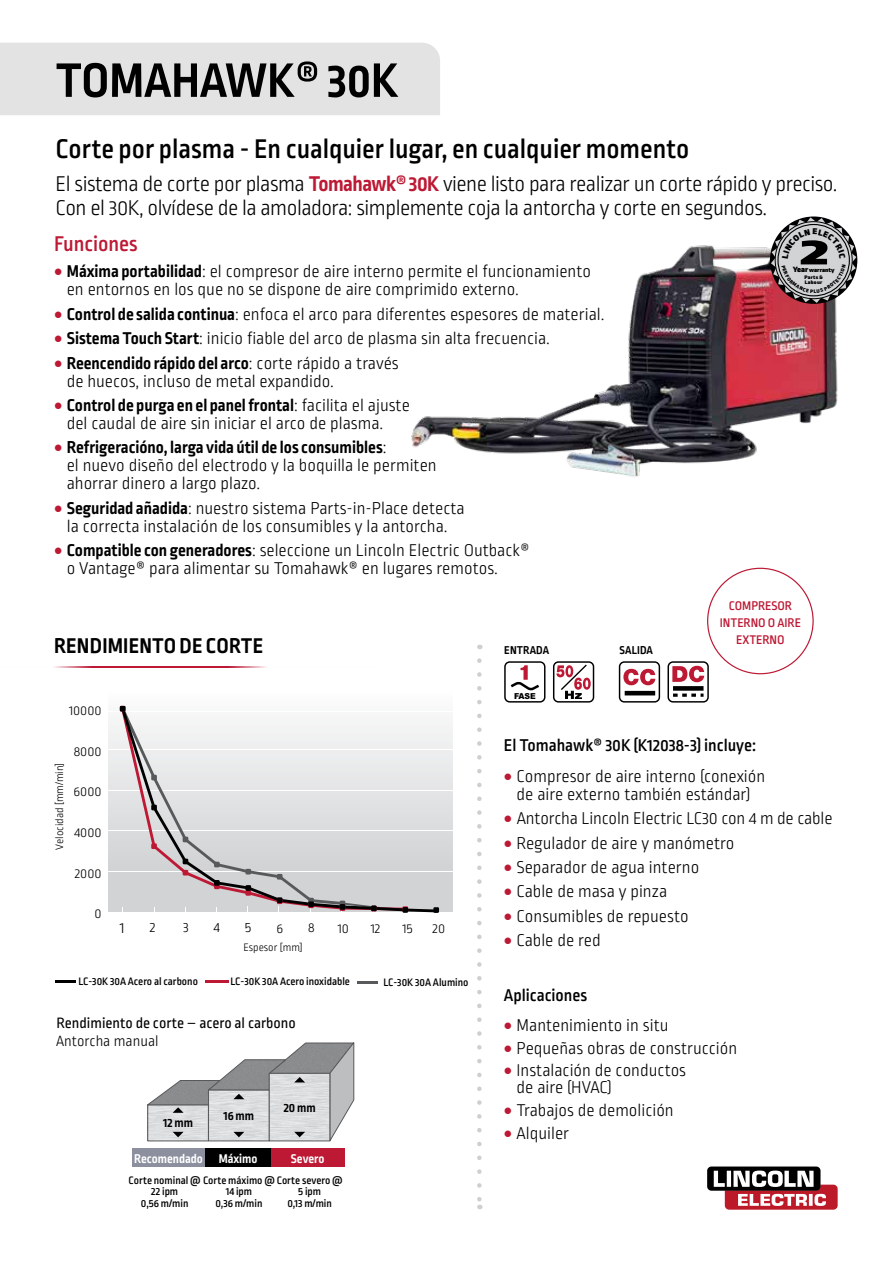
<style>
.page{position:relative;width:893px;height:1263px;background:#fff}
.page>*{position:absolute;margin:0;border:0;box-sizing:border-box;transform-origin:0 0}
.t1{font:700 51px "Ropa Sans Pro";color:#000}
.t2{font:900 39.3px "Ropa Sans Pro";color:#000;scale:1.8 1}
.t3{font:500 28.5px "Ropa Sans Pro";color:#000}
.t4{font:300 22.5px/24px "Ropa Sans Pro";letter-spacing:-.025em;color:#000}
.t5{font:700 22.5px "Ropa Sans Pro";letter-spacing:.01em;color:#000}
.t6{font:500 22.5px "Ropa Sans Pro";color:#bd1934}
.t7{font:300 18px/18px "Ropa Sans Pro";color:#000}
.t8{font:500 18px "Ropa Sans Pro";color:#000}
.t9{font:300 16.2px "Ropa Sans Pro";color:#000}
.t10{font:15.6px "Ropa Sans Pro";color:#000}
.t11{font:300 15.6px "Ropa Sans Pro";color:#000}
.t12{font:300 14.7px "Ropa Sans Pro";color:#000}
.t13{font:300 14.25px "Ropa Sans Pro";color:#000}
.t14{font:700 13.35px "Ropa Sans Pro";color:#fff}
.t15{font:700 13.35px "Ropa Sans Pro";color:#000}
.t16{font:500 13.2px/16.8px "Ropa Sans Pro";color:#bd1934;text-align:center}
.t17{font:700 12px "Ropa Sans Pro";letter-spacing:.01em;color:#000}
.t18{font:500 11.4px/11.4px "Ropa Sans Pro";color:#000;text-align:center}
.t19{font:300 11.4px "Ropa Sans Pro";color:#000}
.t20{font:900 8.25px "Arial";color:#000;scale:.95 1}
.t21{font:900 8.1px "Ropa Sans Pro";color:#000;scale:1.2 1}
.t22{font:900 6.3px "Ropa Sans Pro";letter-spacing:.005em;color:#000;scale:1.2 1}
.t23{font:900 5.4px/4.9px "Ropa Sans Pro";letter-spacing:.035em;color:#000;scale:1.25 1}
.s1{font-weight:700;color:#bd1934}
.s2{color:#bd1934}
.s3{font-weight:700}
</style>
<div class="page">
<div style="left:0;top:43px;width:440px;height:72px;background:#e3e3e4"></div>
<svg style="left:477px;top:661px;width:5px;height:548px"></svg>
<svg style="left:707px;top:1166px;width:131px;height:43px"></svg>
<div style="left:504px;top:661px;width:41px;height:41px;border:1px solid #000;border-radius:5px"></div>
<svg style="left:510px;top:665px;width:29px;height:26px"></svg>
<div style="left:553px;top:661px;width:41px;height:41px;border:1px solid #000;border-radius:5px"></div>
<svg style="left:556px;top:663px;width:35px;height:36px"></svg>
<div style="left:667px;top:661px;width:42px;height:41px;border:1px solid #000;border-radius:5px"></div>
<svg style="left:672px;top:666px;width:32px;height:16px"></svg>
<div style="left:673px;top:686px;width:30px;height:5px;background:#000"></div>
<svg style="left:673px;top:693px;width:30px;height:4px"></svg>
<hr style="left:56px;top:980px;width:20px;height:2px;background:#000">
<hr style="left:205px;top:980px;width:23px;height:2px;background:#bd1934">
<hr style="left:357px;top:981px;width:21px;height:3px;background:#58595b">
<div style="left:109px;top:692px;width:344px;height:220px;background:linear-gradient(to bottom,#fafafb,#cbcdce)"></div>
<hr style="left:107px;top:871px;width:345px;height:1px;background:#fff">
<hr style="left:107px;top:830px;width:345px;height:1px;background:#fff">
<hr style="left:107px;top:789px;width:345px;height:1px;background:#fff">
<hr style="left:107px;top:749px;width:345px;height:1px;background:#fff">
<hr style="left:107px;top:711px;width:346px;height:1px;background:#fff">
<svg style="left:108px;top:692px;width:331px;height:221px"></svg>
<hr style="left:157px;top:666px;width:220px;height:1px;background:#bd1934">
<hr style="left:0;top:666px;width:162px;height:1px;background:#bd1934">
<svg style="left:147px;top:1042px;width:208px;height:100px"></svg>
<div style="left:132px;top:1149px;width:73px;height:18px;background:#8b8f9e"></div>
<div style="left:205px;top:1149px;width:66px;height:18px;background:#000"></div>
<div style="left:271px;top:1149px;width:73px;height:18px;background:#bd1934"></div>
<img style="left:411px;top:245px;width:427px;height:232px">
<div style="left:619px;top:661px;width:41px;height:41px;border:1px solid #000;border-radius:5px"></div>
<svg style="left:623px;top:669px;width:32px;height:16px"></svg>
<hr style="left:625px;top:691px;width:30px;height:4px;background:#000">
<svg style="left:771px;top:217px;width:85px;height:86px;background:#b1abad"></svg>
<h1 class="t1" style="left:56px;top:51px;width:344px">TOMAHAWK® 30K</h1>
<h3 class="t3" style="left:56px;top:133px;width:635px">Corte por plasma - En cualquier lugar, en cualquier momento</h3>
<p class="t4" style="left:56px;top:173px;width:783px">El sistema de corte por plasma <span class="s1">Tomahawk® 30K</span> viene listo para realizar un corte rápido y preciso.<br>Con el 30K, olvídese de la amoladora: simplemente coja la antorcha y corte en segundos.</p>
<p class="t6" style="left:54px;top:231px;width:85px">Funciones</p>
<p class="t7" style="left:67px;top:264px;width:526px;text-indent:-13px"><span class="s2">•</span> <span class="s3">Máxima portabilidad</span>: el compresor de aire interno permite el funcionamiento en entornos en los que no se dispone de aire comprimido externo.</p>
<p class="t7" style="left:54px;top:306px;width:552px"><span class="s2">•</span> <span class="s3">Control de salida continua</span>: enfoca el arco para diferentes espesores de material.</p>
<p class="t7" style="left:54px;top:331px;width:497px"><span class="s2">•</span> <span class="s3">Sistema Touch Start</span>: inicio fiable del arco de plasma sin alta frecuencia.</p>
<p class="t7" style="left:67px;top:355px;width:334px;text-indent:-13px"><span class="s2">•</span> <span class="s3">Reencendido rápido del arco</span>: corte rápido a través de huecos, incluso de metal expandido.</p>
<p class="t7" style="left:67px;top:397px;width:345px;text-indent:-13px"><span class="s2">•</span> <span class="s3">Control de purga en el panel frontal</span>: facilita el ajuste del caudal de aire sin iniciar el arco de plasma.</p>
<p class="t7" style="left:67px;top:440px;width:371px;text-indent:-13px"><span class="s2">•</span> <span class="s3">Refrigeracióno, larga vida útil de los consumibles</span>:<br>el nuevo diseño del electrodo y la boquilla le permiten ahorrar dinero a largo plazo.</p>
<p class="t7" style="left:54px;top:500px;width:412px;text-align:center"><span class="s2">•</span> <span class="s3">Seguridad añadida</span>: nuestro sistema Parts-in-Place detecta la correcta instalación de los consumibles y la antorcha.</p>
<p class="t7" style="left:67px;top:542px;width:464px;text-indent:-13px"><span class="s2">•</span> <span class="s3">Compatible con generadores</span>: seleccione un Lincoln Electric Outback® o Vantage® para alimentar su Tomahawk® en lugares remotos.</p>
<p class="t5" style="left:54px;top:633px;width:211px">RENDIMIENTO DE CORTE</p>
<p class="t13" style="left:69px;top:703px;width:34px">10000</p>
<p class="t17" style="left:504px;top:643px;width:46px">ENTRADA</p>
<p class="t17" style="left:620px;top:643px;width:35px">SALIDA</p>
<p class="t20" style="left:514px;top:690px;width:24px">FASE</p>
<h2 class="t2" style="left:801px;top:228px;width:17px">2</h2>
<p class="t22" style="left:809px;top:266px;width:23px">warranty</p>
<p class="t23" style="left:804px;top:275px;width:16px">Parts &amp;<br>Labour</p>
<p class="t21" style="left:793px;top:264px;width:14px">Year</p>
<p class="t16" style="left:720px;top:598px;width:83px">COMPRESOR<br>INTERNO O AIRE<br>EXTERNO</p>
<p class="t19" style="left:53px;top:849px;width:88px;rotate:-90deg">Velocidad [mm/min]</p>
<p class="t13" style="left:74px;top:743px;width:29px">8000</p>
<p class="t13" style="left:73px;top:784px;width:30px">6000</p>
<p class="t13" style="left:74px;top:825px;width:29px">4000</p>
<p class="t13" style="left:75px;top:866px;width:28px">2000</p>
<p class="t13" style="left:94px;top:906px;width:9px">0</p>
<p class="t9" style="left:120px;top:919px;width:6px">1</p>
<p class="t13" style="left:276px;top:921px;width:8px">6</p>
<p class="t13" style="left:308px;top:919px;width:8px">8</p>
<p class="t13" style="left:338px;top:921px;width:13px">10</p>
<p class="t13" style="left:371px;top:921px;width:11px">12</p>
<p class="t13" style="left:402px;top:921px;width:12px">15</p>
<p class="t13" style="left:433px;top:921px;width:14px">20</p>
<p class="t12" style="left:150px;top:920px;width:7px">2</p>
<p class="t12" style="left:183px;top:920px;width:7px">3</p>
<p class="t12" style="left:214px;top:920px;width:8px">4</p>
<p class="t12" style="left:245px;top:920px;width:8px">5</p>
<p class="t19" style="left:243px;top:941px;width:61px">Espesor [mm]</p>
<p class="t18" style="left:78px;top:976px;width:121px">LC-30K 30A Acero al carbono</p>
<p class="t18" style="left:231px;top:976px;width:121px">LC-30K 30A Acero inoxidable</p>
<p class="t18" style="left:383px;top:977px;width:87px">LC-30K 30A Alumino</p>
<p class="t10" style="left:57px;top:1014px;width:241px">Rendimiento de corte – acero al carbono</p>
<p class="t11" style="left:56px;top:1032px;width:104px">Antorcha manual</p>
<p class="t15" style="left:163px;top:1115px;width:32px">12 mm</p>
<p class="t15" style="left:224px;top:1108px;width:32px">16 mm</p>
<p class="t15" style="left:284px;top:1100px;width:33px">20 mm</p>
<p class="t14" style="left:134px;top:1151px;width:125px">Recomendado Máximo</p>
<p class="t14" style="left:291px;top:1151px;width:35px">Severo</p>
<p class="t18" style="left:129px;top:1175px;width:216px">Corte nominal @ Corte máximo @ Corte severo @</p>
<p class="t18" style="left:151px;top:1187px;width:29px">22 ipm</p>
<p class="t18" style="left:141px;top:1198px;width:49px">0,56 m/min</p>
<p class="t18" style="left:216px;top:1187px;width:48px">14 ipm<br>0,36 m/min</p>
<p class="t18" style="left:287px;top:1187px;width:46px">5 ipm<br>0,13 m/min</p>
<p class="t8" style="left:504px;top:735px;width:254px">El Tomahawk® 30K (K12038-3) incluye:</p>
<p class="t7" style="left:504px;top:768px;width:263px;text-align:center"><span class="s2">•</span> Compresor de aire interno (conexión de aire externo también estándar)</p>
<p class="t7" style="left:504px;top:811px;width:330px"><span class="s2">•</span> Antorcha Lincoln Electric LC30 con 4 m de cable</p>
<p class="t7" style="left:504px;top:835px;width:232px"><span class="s2">•</span> Regulador de aire y manómetro</p>
<p class="t7" style="left:504px;top:859px;width:197px"><span class="s2">•</span> Separador de agua interno</p>
<p class="t7" style="left:504px;top:884px;width:165px"><span class="s2">•</span> Cable de masa y pinza</p>
<p class="t7" style="left:504px;top:908px;width:186px"><span class="s2">•</span> Consumibles de repuesto</p>
<p class="t7" style="left:504px;top:932px;width:98px"><span class="s2">•</span> Cable de red</p>
<p class="t8" style="left:504px;top:986px;width:85px">Aplicaciones</p>
<p class="t7" style="left:504px;top:1017px;width:166px"><span class="s2">•</span> Mantenimiento in situ</p>
<p class="t7" style="left:504px;top:1040px;width:235px"><span class="s2">•</span> Pequeñas obras de construcción</p>
<p class="t7" style="left:517px;top:1063px;width:171px;line-height:16.5px;text-indent:-13px"><span class="s2">•</span> Instalación de conductos de aire (HVAC)</p>
<p class="t7" style="left:504px;top:1102px;width:171px"><span class="s2">•</span> Trabajos de demolición</p>
<p class="t7" style="left:504px;top:1125px;width:67px"><span class="s2">•</span> Alquiler</p>
</div>
